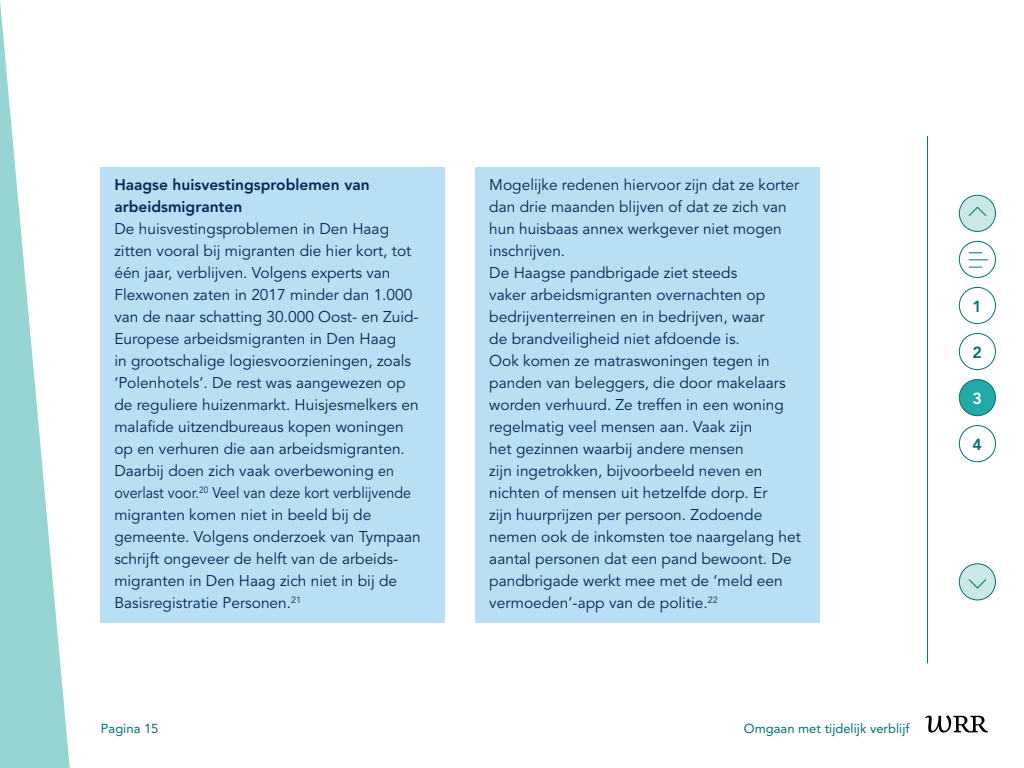
<style>
.page{position:relative;width:1024px;height:768px;background:#fff}
.page>*{position:absolute;margin:0;border:0;box-sizing:border-box;transform-origin:0 0}
.t1{font:800 16px "Avenir LT Std";color:#007073}
.t2{font:800 16px "Avenir LT Std";color:#fff}
.Kadertekst_blauw{font:15.5px/22px "Avenir LT Std";color:#002853}
.Kadertitel_blauw{font:800 15.5px/22px "Avenir LT Std";color:#002853}
.t3{font:13px "Avenir LT Std";color:#007073}
</style>
<div class="page">
<svg style="left:0;top:1px;width:70px;height:767px"></svg>
<svg style="left:925px;top:715px;width:63px;height:17px"></svg>
<hr style="left:927px;top:136px;width:1px;height:527px;background:#007073">
<div style="left:959px;top:425px;width:37px;height:37px;border:1px solid #007073;border-radius:50%"></div>
<div style="left:959px;top:333px;width:37px;height:37px;border:1px solid #007073;border-radius:50%"></div>
<div style="left:959px;top:287px;width:37px;height:37px;border:1px solid #007073;border-radius:50%"></div>
<div style="left:959px;top:564px;width:36px;height:36px;background:#c9e8e6;border-radius:50%"></div>
<div style="left:959px;top:563px;width:37px;height:37px;border:1px solid #007073;border-radius:50%"></div>
<svg style="left:968px;top:579px;width:19px;height:10px"></svg>
<div style="left:959px;top:195px;width:36px;height:36px;background:#c9e8e6;border-radius:50%"></div>
<div style="left:959px;top:195px;width:37px;height:37px;border:1px solid #007073;border-radius:50%"></div>
<svg style="left:968px;top:206px;width:19px;height:11px"></svg>
<div style="left:959px;top:241px;width:37px;height:37px;border:1px solid #007073;border-radius:50%"></div>
<svg style="left:969px;top:259px;width:19px;height:1px"></svg>
<svg style="left:969px;top:252px;width:13px;height:1px"></svg>
<svg style="left:969px;top:267px;width:13px;height:1px"></svg>
<div style="left:959px;top:379px;width:36px;height:37px;background:#24aaa5;border-radius:50%"></div>
<div style="left:959px;top:379px;width:37px;height:37px;border:1px solid #007073;border-radius:50%"></div>
<div style="left:475px;top:167px;width:344px;height:456px;background:#b9dff5"></div>
<div style="left:100px;top:167px;width:345px;height:60px;background:#b9dff5"></div>
<div style="left:100px;top:211px;width:345px;height:412px;background:#b9dff5"></div>
<p class="Kadertitel_blauw" style="left:114px;top:174px;width:257px">Haagse huisvestingsproblemen van arbeidsmigranten</p>
<p class="Kadertekst_blauw" style="left:114px;top:218px;width:308px">De huisvestingsproblemen in Den Haag zitten vooral bij migranten die hier kort, tot één jaar, verblijven. Volgens experts van Flexwonen zaten in 2017 minder dan 1.000 van de naar schatting 30.000 Oost- en Zuid-Europese arbeidsmigranten in Den Haag<br>in grootschalige logiesvoorzieningen, zoals ‘Polenhotels’. De rest was aangewezen op de reguliere huizenmarkt. Huisjesmelkers en malafide uitzendbureaus kopen woningen op en verhuren die aan arbeidsmigranten.<br>Daarbij doen zich vaak overbewoning en overlast voor.<sup>20</sup> Veel van deze kort verblijvende migranten komen niet in beeld bij de gemeente. Volgens onderzoek van Tympaan schrijft ongeveer de helft van de arbeids&shy;migranten in Den Haag zich niet in bij de Basisregistratie Personen.<sup>21</sup></p>
<p class="Kadertekst_blauw" style="left:489px;top:174px;width:313px">Mogelijke redenen hiervoor zijn dat ze korter dan drie maanden blijven of dat ze zich van hun huisbaas annex werkgever niet mogen inschrijven.<br>De Haagse pandbrigade ziet steeds<br>vaker arbeidsmigranten overnachten op bedrijventerreinen en in bedrijven, waar<br>de brandveiligheid niet afdoende is.<br>Ook komen ze matraswoningen tegen in panden van beleggers, die door makelaars worden verhuurd. Ze treffen in een woning regelmatig veel mensen aan. Vaak zijn<br>het gezinnen waarbij andere mensen<br>zijn ingetrokken, bijvoorbeeld neven en nichten of mensen uit hetzelfde dorp. Er<br>zijn huurprijzen per persoon. Zodoende nemen ook de inkomsten toe naargelang het aantal personen dat een pand bewoont. De pandbrigade werkt mee met de ‘meld een vermoeden’-app van de politie.<sup>22</sup></p>
<p class="t3" style="left:101px;top:721px;width:59px">Pagina 15</p>
<p class="t3" style="left:744px;top:721px;width:167px">Omgaan met tijdelijk verblijf</p>
<p class="t1" style="left:972px;top:296px;width:11px">1</p>
<p class="t1" style="left:972px;top:343px;width:11px">2</p>
<p class="t2" style="left:972px;top:389px;width:11px">3</p>
<p class="t1" style="left:972px;top:435px;width:11px">4</p>
</div>
